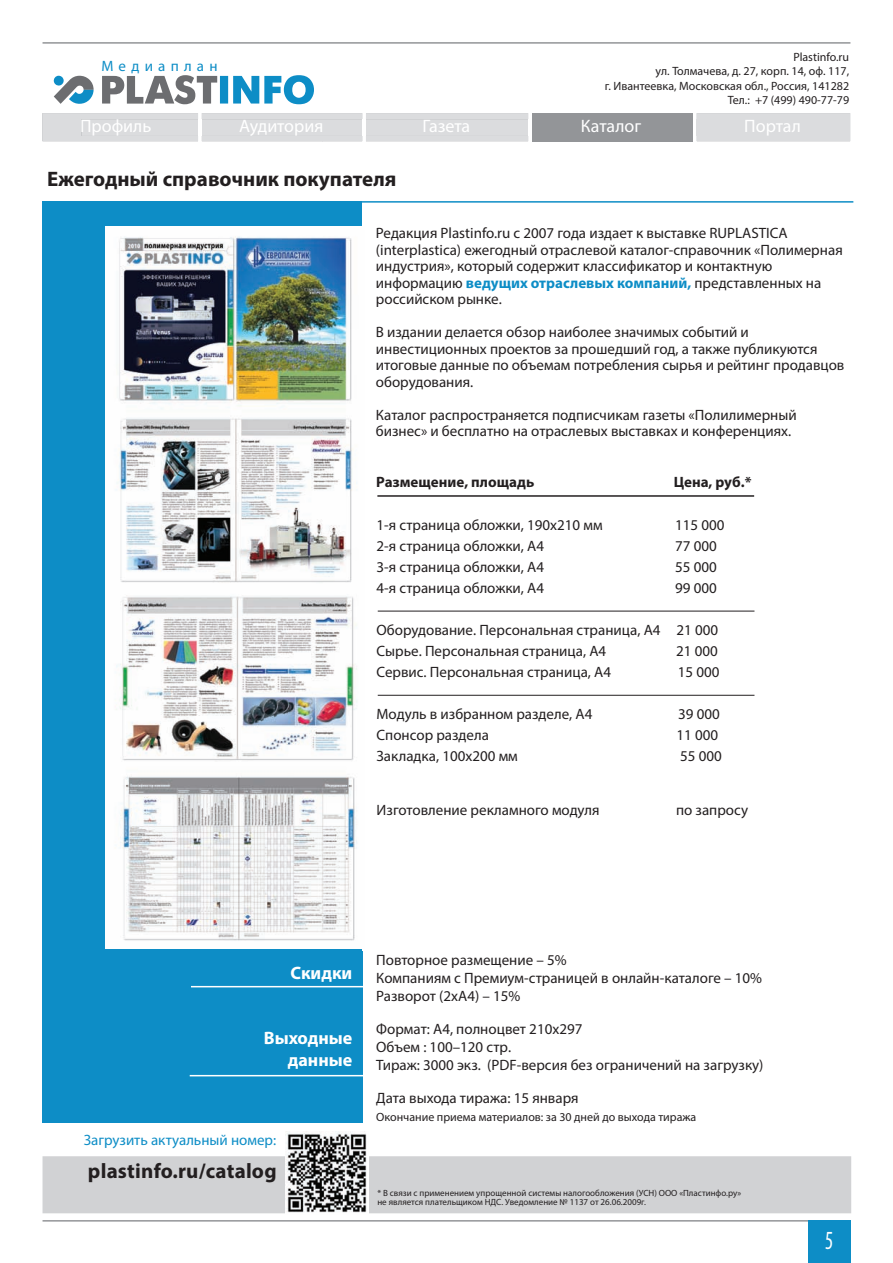
<style>
.page{position:relative;width:893px;height:1263px;background:#fff}
.page>*{position:absolute;margin:0;border:0;box-sizing:border-box;transform-origin:0 0}
.t1{font:condensed 26.25px "Myriad Pro";color:#fff;scale:.8 1}
.t2{font:700 21px "Myriad Pro";color:#231f20}
.t3{font:18px "Myriad Pro";color:#fff}
.t4{font:700 18px/21.6px "Myriad Pro";color:#fff;text-align:right}
.t5{font:15px/16.5px "Myriad Pro";color:#231f20}
.t6{font:700 15px "Myriad Pro";color:#231f20}
.t7{font:15px "Myriad Pro";color:#0d8dc6}
.t8{font:15px "Myriad Pro";letter-spacing:.35em;color:#0d8dc6}
.t9{font:12px/14.4px "Myriad Pro";color:#231f20;text-align:right}
.t10{font:9px/9px "Myriad Pro";color:#231f20}
.s1{font-weight:700;color:#0d8dc6}
</style>
<div class="page">
<hr style="left:43px;top:42px;width:807px;height:2px;background:#939598">
<hr style="left:43px;top:1220px;width:807px;height:1px;background:#939598">
<div style="left:43px;top:113px;width:807px;height:28px;background:#939598"></div>
<div style="left:808px;top:1220px;width:42px;height:43px;background:#0d8dc6"></div>
<hr style="left:529px;top:113px;width:3px;height:43px;background:#fff">
<hr style="left:693px;top:113px;width:3px;height:43px;background:#fff">
<div style="left:43px;top:201px;width:319px;height:750px;background:#0d8dc6"></div>
<img style="left:105px;top:227px;width:257px;height:722px">
<div style="left:43px;top:951px;width:320px;height:171px;background:#0d8dc6"></div>
<hr style="left:378px;top:611px;width:376px;height:1px;background:#231f20">
<hr style="left:378px;top:695px;width:376px;height:1px;background:#231f20">
<hr style="left:377px;top:495px;width:377px;height:2px;background:#231f20">
<div style="left:43px;top:1157px;width:807px;height:55px;background:#d1d2d4"></div>
<div style="left:43px;top:1156px;width:808px;height:57px;border:2px solid #d1d2d4"></div>
<hr style="left:44px;top:201px;width:809px;height:2px;background:#0d8dc6">
<svg style="left:42px;top:75px;width:487px;height:67px"></svg>
<div style="left:696px;top:113px;width:155px;height:29px;background:#dbdcde"></div>
<hr style="left:191px;top:986px;width:174px;height:1px;background:#fff">
<hr style="left:190px;top:1075px;width:174px;height:1px;background:#fff">
<img style="left:285px;top:1131px;width:84px;height:82px">
<p class="t8" style="left:101px;top:56px;width:118px">Медиаплан</p>
<p class="t9" style="left:605px;top:50px;width:246px">Plastinfo.ru<br>ул. Толмачева, д. 27, корп. 14, оф. 117,<br>г. Ивантеевка, Московская обл., Россия, 141282<br>Тел.: +7 (499) 490-77-79</p>
<p class="t3" style="left:80px;top:115px;width:73px">Профиль</p>
<p class="t3" style="left:239px;top:115px;width:86px">Аудитория</p>
<p class="t3" style="left:423px;top:115px;width:49px">Газета</p>
<p class="t3" style="left:581px;top:115px;width:62px">Каталог</p>
<p class="t3" style="left:744px;top:115px;width:58px">Портал</p>
<h2 class="t2" style="left:47px;top:165px;width:351px">Ежегодный справочник покупателя</h2>
<p class="t5" style="left:376px;top:225px;width:468px">Редакция Plastinfo.ru с 2007 года издает к выставке RUPLASTICA (interplastica) ежегодный отраслевой каталог-справочник «Полимерная индустрия», который содержит классификатор и контактную информацию <span class="s1">ведущих отраслевых компаний,</span> представленных на российском рынке.</p>
<p class="t5" style="left:376px;top:324px;width:470px">В издании делается обзор наиболее значимых событий и инвестиционных проектов за прошедший год, а также публикуются итоговые данные по объемам потребления сырья и рейтинг продавцов оборудования.</p>
<p class="t5" style="left:376px;top:406px;width:422px">Каталог распространяется подписчикам газеты «Полилимерный бизнес» и бесплатно на отраслевых выставках и конференциях.</p>
<p class="t6" style="left:376px;top:472px;width:160px">Размещение, площадь</p>
<p class="t6" style="left:674px;top:472px;width:79px">Цена, руб.*</p>
<p class="t5" style="left:377px;top:517px;width:228px">1-я страница обложки, 190x210 мм</p>
<p class="t5" style="left:675px;top:517px;width:51px">115 000</p>
<p class="t5" style="left:377px;top:538px;width:169px">2-я страница обложки, A4</p>
<p class="t5" style="left:675px;top:538px;width:43px">77 000</p>
<p class="t5" style="left:377px;top:559px;width:169px">3-я страница обложки, A4</p>
<p class="t5" style="left:675px;top:559px;width:43px">55 000</p>
<p class="t5" style="left:377px;top:580px;width:169px">4-я страница обложки, A4</p>
<p class="t5" style="left:675px;top:580px;width:43px">99 000</p>
<p class="t5" style="left:377px;top:619px;width:343px;line-height:21px">Оборудование. Персональная страница, А4 21 000<br>Сырье. Персональная страница, А4</p>
<p class="t5" style="left:676px;top:643px;width:43px">21 000</p>
<p class="t5" style="left:377px;top:664px;width:236px">Сервис. Персональная страница, А4</p>
<p class="t5" style="left:678px;top:664px;width:43px">15 000</p>
<p class="t5" style="left:377px;top:706px;width:217px">Модуль в избранном разделе, А4</p>
<p class="t5" style="left:678px;top:706px;width:43px">39 000</p>
<p class="t5" style="left:377px;top:727px;width:114px">Спонсор раздела</p>
<p class="t5" style="left:677px;top:727px;width:43px">11 000</p>
<p class="t5" style="left:377px;top:748px;width:143px">Закладка, 100х200 мм</p>
<p class="t5" style="left:680px;top:748px;width:43px">55 000</p>
<p class="t5" style="left:377px;top:802px;width:225px">Изготовление рекламного модуля</p>
<p class="t5" style="left:676px;top:802px;width:74px">по запросу</p>
<p class="t4" style="left:290px;top:962px;width:63px">Скидки</p>
<p class="t4" style="left:264px;top:1026px;width:90px">Выходные данные</p>
<p class="t7" style="left:84px;top:1131px;width:194px">Загрузить актуальный номер:</p>
<h2 class="t2" style="left:88px;top:1158px;width:190px">plastinfo.ru/catalog</h2>
<p class="t5" style="left:376px;top:951px;width:387px;line-height:18px">Повторное размещение – 5%<br>Компаниям с Премиум-страницей в онлайн-каталоге – 10%<br>Разворот (2хА4) – 15%</p>
<p class="t5" style="left:376px;top:1020px;width:389px;line-height:18px">Формат: А4, полноцвет 210х297<br>Объем : 100–120 стр.<br>Тираж: 3000 экз. (PDF-версия без ограничений на загрузку)</p>
<p class="t5" style="left:376px;top:1090px;width:204px">Дата выхода тиража: 15 января</p>
<p class="t9" style="left:376px;top:1110px;width:322px">Окончание приема материалов: за 30 дней до выхода тиража</p>
<p class="t10" style="left:377px;top:1188px;width:365px">* В связи с применением упрощенной системы налогообложения (УСН) ООО «Пластинфо.ру» не является плательщиком НДС. Уведомление № 1137 от 26.06.2009г.</p>
<h1 class="t1" style="left:825px;top:1225px;width:12px">5</h1>
</div>
